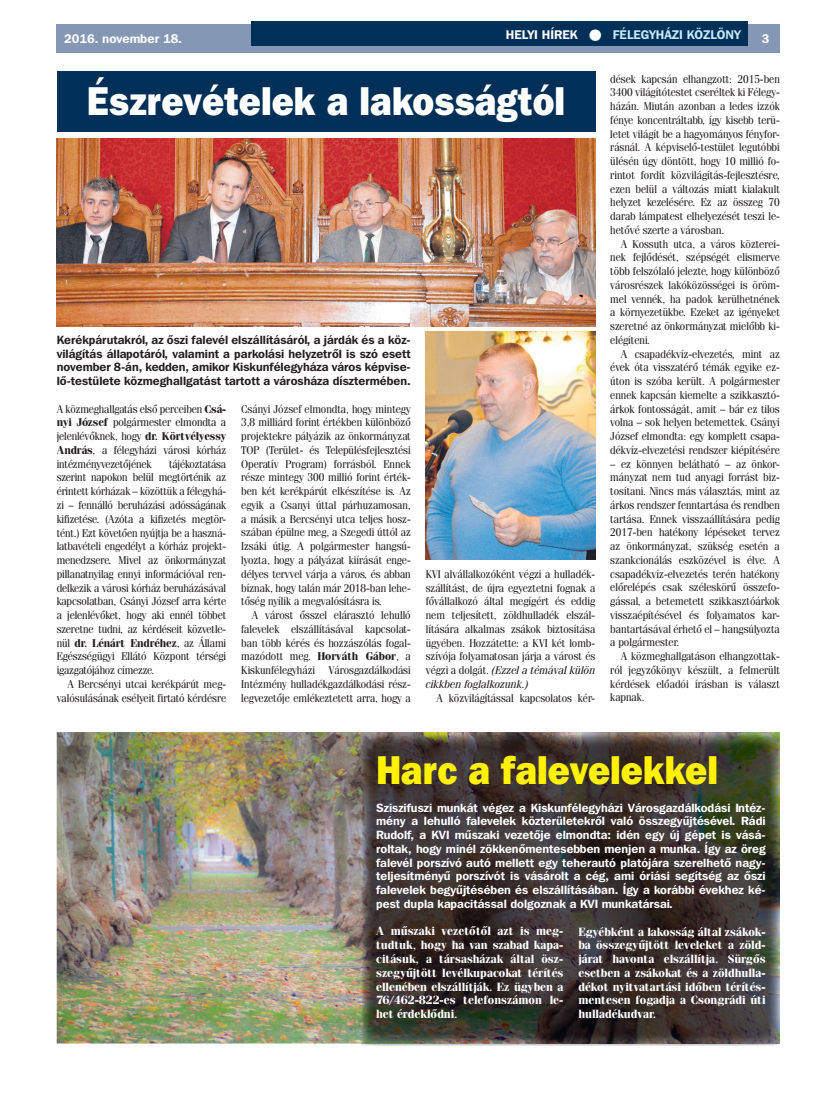
<style>
.page{position:relative;width:833px;height:1099px;background:#fff}
.page>*{position:absolute;margin:0;border:0;box-sizing:border-box;transform-origin:0 0}
.t1{font:40px "Franklin Gothic Hv PFL";color:#fff;scale:.9 1}
.t2{font:40px "Franklin Gothic Hv PFL";color:#fff101;scale:.9 1}
.t3{font:700 12.5px "Franklin Gothic PFL";color:#c6eafa}
.t4{font:700 12.5px "Franklin Gothic PFL";color:#fff}
.t5{font:700 11.88px/13.8px "Franklin Gothic PFL";color:#fff;text-align:justify}
.t6{font:700 11.88px/13.8px "Fenice PFL";color:#fff;text-align:justify}
.t7{font:700 11.88px/13.8px "Franklin Gothic PFL";color:#231f20;text-align:justify}
.t8{font:11.25px/13.8px "Fenice PFL";color:#231f20;text-align:justify;scale:.95 1}
.s1{color:#fff}
.s2{font-weight:700}
.s3{font-style:italic}
</style>
<div class="page">
<div style="left:57px;top:25px;width:723px;height:28px;background:#8498b6"></div>
<div style="left:252px;top:21px;width:496px;height:25px;background:#002f57"></div>
<img style="left:57px;top:732px;width:723px;height:311px">
<img style="left:426px;top:331px;width:169px;height:228px">
<img style="left:56px;top:139px;width:539px;height:187px">
<img style="left:361px;top:1043px;width:377px;height:2px">
<img style="left:361px;top:734px;width:419px;height:309px">
<div style="left:57px;top:71px;width:538px;height:60px;background:#002f57"></div>
<p class="t4" style="left:64px;top:31px;width:119px">2016. november 18.</p>
<p class="t3" style="left:506px;top:26px;width:236px"><span class="s1">HELYI HÍREK</span> <span class="s1">●</span> FÉLEGYHÁZI KÖZLÖNY</p>
<p class="t4" style="left:762px;top:31px;width:9px">3</p>
<h1 class="t1" style="left:87px;top:75px;width:533px">Észrevételek a lakosságtól</h1>
<p class="t7" style="left:57px;top:332px;width:355px">Kerékpárutakról, az őszi falevél elszállításáról, a járdák és a köz&shy;világítás állapotáról, valamint a parkolási helyzetről is szó esett november 8-án, kedden, amikor Kiskunfélegyháza város képvise&shy;lő-testülete közmeghallgatást tartott a városháza dísztermében.</p>
<p class="t8" style="left:57px;top:402px;width:180px">A közmeghallgatás első perceiben <span class="s2">Csá&shy;nyi József</span> polgármester elmondta a jelenlévőknek, hogy <span class="s2">dr. Körtvélyessy András</span>, a félegyházi városi kórház intézményvezetőjének</p>
<p class="t8" style="left:241px;top:402px;width:180px">Csányi József elmondta, hogy mintegy 3,8 milliárd forint értékben különböző projektekre pályázik az önkormányzat TOP (Terület- és Településfejlesztési Operatív Program) forrásból. Ennek része mintegy 300 millió forint érték&shy;ben két kerékpárút elkészítése is. Az egyik a Csanyi úttal párhuzamosan, a másik a Bercsényi utca teljes hosz&shy;szában épülne meg, a Szegedi úttól az Izsáki útig. A polgármester hangsú&shy;lyozta, hogy a pályázat kiírását enge&shy;délyes tervvel várja a város, és abban bíznak, hogy talán már 2018-ban lehe&shy;tőség nyílik a megvalósításra is.</p>
<p class="t8" style="left:241px;top:608px;width:180px;text-indent:11px">A várost ősszel elárasztó lehulló falevelek elszállításával kapcsolat&shy;ban több kérés és hozzászólás fogal&shy;mazódott meg. <span class="s2">Horváth Gábor</span>, a Kiskunfélegyházi Városgazdálkodási Intézmény hulladékgazdálkodási rész&shy;legvezetője emlékeztetett arra, hogy a</p>
<p class="t8" style="left:57px;top:457px;width:180px;text-indent:112px">tájékoztatása szerint napokon belül megtörténik az érintett kórházak – közöttük a félegyhá&shy;zi – fennálló beruházási adósságának kifizetése. (Azóta a kifizetés megtör&shy;tént.) Ezt követően nyújtja be a haszná&shy;latbavételi engedélyt a kórház projekt&shy;menedzsere. Mivel az önkormányzat pillanatnyilag ennyi információval ren&shy;delkezik a városi kórház beruházásával kapcsolatban, Csányi József arra kérte a jelenlévőket, hogy aki ennél többet szeretne tudni, az kérdéseit közvetle&shy;nül <span class="s2">dr. Lénárt Endréhez</span>, az Állami Egészségügyi Ellátó Központ térségi igazgatójához címezze.</p>
<p class="t8" style="left:57px;top:677px;width:180px;text-align:right">A Bercsényi utcai kerékpárút meg&shy;valósulásának esélyeit firtató kérdésre</p>
<p class="t8" style="left:426px;top:567px;width:180px">KVI alvállalkozóként végzi a hulladék&shy;szállítást, de újra egyeztetni fognak a fővállalkozó által megígért és eddig nem teljesített, zöldhulladék elszál&shy;lítására alkalmas zsákok biztosítása ügyében. Hozzátette: a KVI két lomb&shy;szívója folyamatosan járja a várost és végzi a dolgát. <span class="s3">(Ezzel a témával külön cikkben foglalkozunk.)</span></p>
<p class="t8" style="left:436px;top:690px;width:169px">A közvilágítással kapcsolatos kér-</p>
<p class="t8" style="left:610px;top:72px;width:180px">dések kapcsán elhangzott: 2015-ben 3400 világítótestet cseréltek ki Félegy&shy;házán. Miután azonban a ledes izzók fénye koncentráltabb, így kisebb terü&shy;letet világít be a hagyományos fényfor&shy;rásnál. A képviselő-testület legutóbbi ülésén úgy döntött, hogy 10 millió fo&shy;rintot fordít közvilágítás-fejlesztésre, ezen belül a változás miatt kialakult helyzet kezelésére. Ez az összeg 70 darab lámpatest elhelyezését teszi le&shy;hetővé szerte a városban.</p>
<p class="t8" style="left:610px;top:236px;width:180px;text-indent:11px">A Kossuth utca, a város közterei&shy;nek fejlődését, szépségét elismerve több felszólaló jelezte, hogy különböző városrészek lakóközösségei is öröm&shy;mel vennék, ha padok kerülhetnének a környezetükbe. Ezeket az igényeket szeretné az önkormányzat mielőbb ki&shy;elégíteni.</p>
<p class="t8" style="left:610px;top:346px;width:180px;text-indent:11px">A csapadékvíz-elvezetés, mint az évek óta visszatérő témák egyike ez&shy;úton is szóba került. A polgármester ennek kapcsán kiemelte a szikkasztó&shy;árkok fontosságát, amit – bár ez tilos volna – sok helyen betemettek. Csányi József elmondta: egy komplett csapa&shy;dékvíz-elvezetési rendszer kiépítésére</p>
<p class="t8" style="left:610px;top:456px;width:180px">– ez könnyen belátható – az önkor&shy;mányzat nem tud anyagi forrást biz&shy;tosítani. Nincs más választás, mint az árkos rendszer fenntartása és rendben tartása. Ennek visszaállítására pedig 2017-ben hatékony lépéseket tervez az önkormányzat, szükség esetén a szankcionálás eszközével is élve. A csapadékvíz-elvezetés terén hatékony előrelépés csak széleskörű összefo&shy;gással, a betemetett szikkasztóárkok visszaépítésével és folyamatos kar&shy;bantartásával érhető el – hangsúlyozta a polgármester.</p>
<p class="t8" style="left:610px;top:649px;width:180px;text-indent:11px">A közmeghallgatáson elhangzottak&shy;ról jegyzőkönyv készült, a felmerült kérdések előadói írásban is választ kapnak.</p>
<h1 class="t2" style="left:376px;top:744px;width:381px">Harc a falevelekkel</h1>
<p class="t5" style="left:376px;top:800px;width:391px">Sziszifuszi munkát végez a Kiskunfélegyházi Városgazdálkodási Intéz&shy;mény a lehulló falevelek közterületekről való összegyűjtésével. Rádi Rudolf, a KVI műszaki vezetője elmondta: idén egy új gépet is vásá&shy;roltak, hogy minél zökkenőmentesebben menjen a munka. Így az öreg falevél porszívó autó mellett egy teherautó platójára szerelhető nagy&shy;teljesítményű porszívót is vásárolt a cég, ami óriási segítség az őszi falevelek begyűjtésében és elszállításában. Így a korábbi évekhez ké&shy;pest dupla kapacitással dolgoznak a KVI munkatársai.</p>
<p class="t6" style="left:376px;top:924px;width:189px">A műszaki vezetőtől azt is meg&shy;tudtuk, hogy ha van szabad kapa&shy;citásuk, a társasházak által ösz&shy;szegyűjtött levélkupacokat térítés ellenében elszállítják. Ez ügyben a 76/462-822-es telefonszámon le&shy;het érdeklődni.</p>
<p class="t6" style="left:578px;top:924px;width:189px">Egyébként a lakosság által zsákok&shy;ba összegyűjtött leveleket a zöld&shy;járat havonta elszállítja. Sürgős esetben a zsákokat és a zöldhulla&shy;dékot nyitvatartási időben térítés&shy;mentesen fogadja a Csongrádi úti hulladékudvar.</p>
</div>
